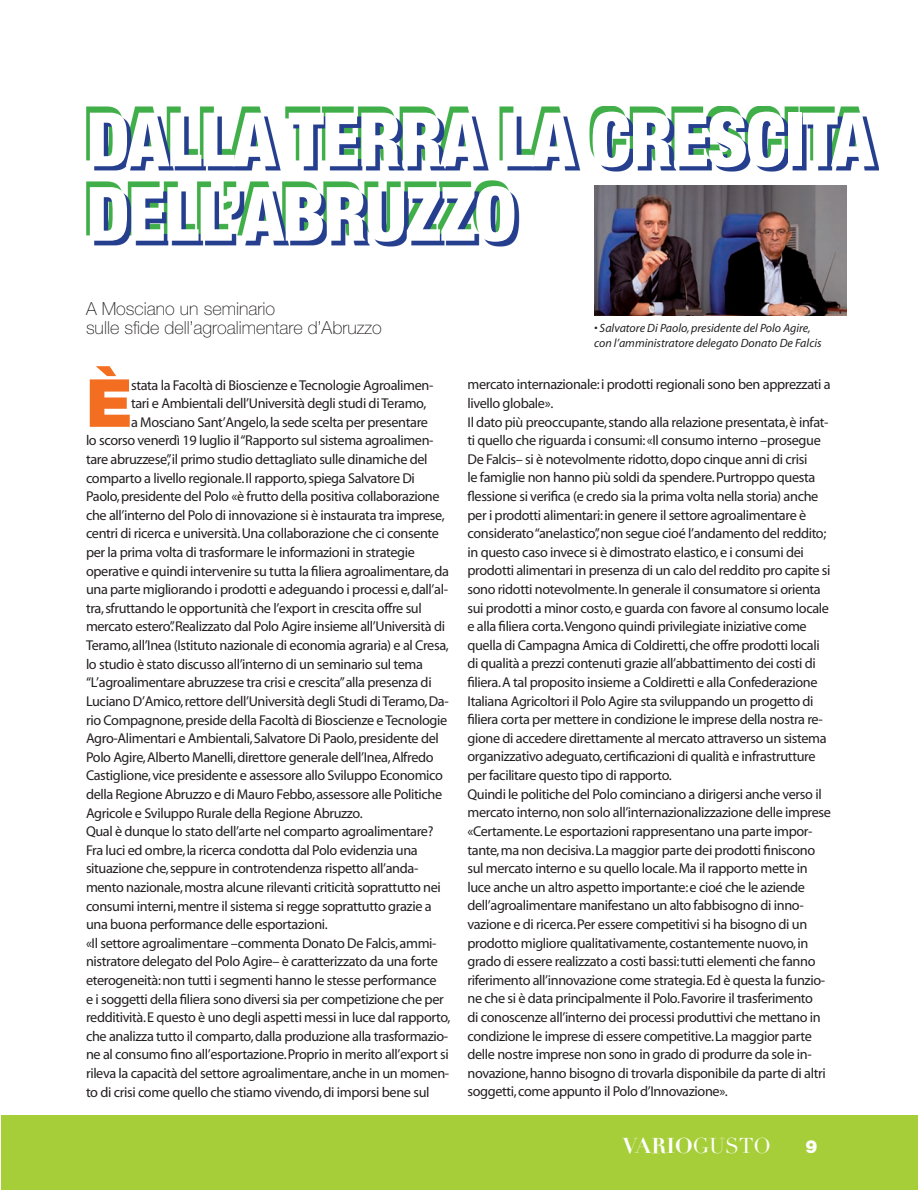
<style>
.page{position:relative;width:918px;height:1190px;background:#fff}
.page>*{position:absolute;margin:0;border:0;box-sizing:border-box;transform-origin:0 0}
.t1{font:900 condensed 75px/74.4px "Helvetica Neue";letter-spacing:-.02em;color:#fff}
.t2{font:900 66.3px "Helvetica Neue";color:#f36e21}
.t3{font:700 21px "Didot";color:#fff}
.t4{font:100 18px/18.6px "Helvetica Neue";color:#231f20}
.t5{font:900 18px "Helvetica Neue";color:#fff}
.t6{font:14.25px/18.6px "Myriad";letter-spacing:-.025em;color:#231f20}
.t7{font:italic 12px/15px "Myriad";color:#231f20}
.s1{font-weight:400}
</style>
<div class="page">
<div style="left:1px;top:1115px;width:917px;height:74px;background:#a6ce39"></div>
<svg style="left:87px;top:106px;width:774px;height:130px;fill:#40ae49"></svg>
<svg style="left:94px;top:116px;width:785px;height:130px"></svg>
<img style="left:594px;top:185px;width:252px;height:131px">
<h1 class="t1" style="left:86px;top:101px;width:788px">DALLA TERRA LA CRESCITA<br>DELL’ABRUZZO</h1>
<p class="t4" style="left:86px;top:299px;width:297px">A Mosciano un seminario<br>sulle sfide dell’agroalimentare d’Abruzzo</p>
<h2 class="t2" style="left:86px;top:363px;width:48px">È</h2>
<p class="t6" style="left:131px;top:376px;width:304px">stata la Facoltà di Bioscienze e Tecnologie Agroalimen-</p>
<p class="t6" style="left:131px;top:395px;width:297px">tari e Ambientali dell’Università degli studi di Teramo,</p>
<p class="t6" style="left:131px;top:413px;width:298px">a Mosciano Sant’Angelo, la sede scelta per presentare</p>
<p class="t6" style="left:86px;top:432px;width:349px">lo scorso venerdì 19 luglio il “Rapporto sul sistema agroalimen-</p>
<p class="t6" style="left:86px;top:450px;width:343px">tare abruzzese”, il primo studio dettagliato sulle dinamiche del</p>
<p class="t6" style="left:86px;top:469px;width:330px">comparto a livello regionale. Il rapporto, spiega Salvatore Di</p>
<p class="t6" style="left:86px;top:488px;width:355px">Paolo, presidente del Polo «è frutto della positiva collaborazione</p>
<p class="t6" style="left:86px;top:506px;width:360px">che all’interno del Polo di innovazione si è instaurata tra imprese,</p>
<p class="t6" style="left:86px;top:525px;width:354px">centri di ricerca e università. Una collaborazione che ci consente</p>
<p class="t6" style="left:86px;top:543px;width:330px">per la prima volta di trasformare le informazioni in strategie</p>
<p class="t6" style="left:86px;top:562px;width:364px">operative e quindi intervenire su tutta la filiera agroalimentare, da</p>
<p class="t6" style="left:86px;top:581px;width:363px">una parte migliorando i prodotti e adeguando i processi e, dall’al-</p>
<p class="t6" style="left:86px;top:599px;width:337px">tra, sfruttando le opportunità che l’export in crescita offre sul</p>
<p class="t6" style="left:86px;top:618px;width:361px">mercato estero”. Realizzato dal Polo Agire insieme all’Università di</p>
<p class="t6" style="left:86px;top:636px;width:364px">Teramo, all’Inea (Istituto nazionale di economia agraria) e al Cresa,</p>
<p class="t6" style="left:86px;top:655px;width:338px">lo studio è stato discusso all’interno di un seminario sul tema</p>
<p class="t6" style="left:86px;top:673px;width:347px">“L’agroalimentare abruzzese tra crisi e crescita” alla presenza di</p>
<p class="t6" style="left:86px;top:692px;width:364px">Luciano D’Amico, rettore dell’Università degli Studi di Teramo, Da-</p>
<p class="t6" style="left:86px;top:711px;width:363px">rio Compagnone, preside della Facoltà di Bioscienze e Tecnologie</p>
<p class="t6" style="left:86px;top:729px;width:354px">Agro-Alimentari e Ambientali, Salvatore Di Paolo, presidente del</p>
<p class="t6" style="left:86px;top:748px;width:349px">Polo Agire, Alberto Manelli, direttore generale dell’Inea, Alfredo</p>
<p class="t6" style="left:86px;top:766px;width:358px">Castiglione, vice presidente e assessore allo Sviluppo Economico</p>
<p class="t6" style="left:86px;top:785px;width:358px">della Regione Abruzzo e di Mauro Febbo, assessore alle Politiche</p>
<p class="t6" style="left:86px;top:804px;width:278px">Agricole e Sviluppo Rurale della Regione Abruzzo.</p>
<p class="t6" style="left:86px;top:822px;width:349px">Qual è dunque lo stato dell’arte nel comparto agroalimentare?</p>
<p class="t6" style="left:86px;top:841px;width:333px">Fra luci ed ombre, la ricerca condotta dal Polo evidenzia una</p>
<p class="t6" style="left:86px;top:859px;width:334px">situazione che, seppure in controtendenza rispetto all’anda-</p>
<p class="t6" style="left:86px;top:878px;width:356px">mento nazionale, mostra alcune rilevanti criticità soprattutto nei</p>
<p class="t6" style="left:86px;top:897px;width:347px">consumi interni, mentre il sistema si regge soprattutto grazie a</p>
<p class="t6" style="left:86px;top:915px;width:243px">una buona performance delle esportazioni.</p>
<p class="t6" style="left:86px;top:934px;width:352px">«Il settore agroalimentare –commenta Donato De Falcis, ammi-</p>
<p class="t6" style="left:86px;top:952px;width:353px">nistratore delegato del Polo Agire– è caratterizzato da una forte</p>
<p class="t6" style="left:86px;top:971px;width:352px">eterogeneità: non tutti i segmenti hanno le stesse performance</p>
<p class="t6" style="left:86px;top:990px;width:359px">e i soggetti della filiera sono diversi sia per competizione che per</p>
<p class="t6" style="left:86px;top:1008px;width:366px">redditività. E questo è uno degli aspetti messi in luce dal rapporto,</p>
<p class="t6" style="left:86px;top:1027px;width:364px">che analizza tutto il comparto, dalla produzione alla trasformazio-</p>
<p class="t6" style="left:86px;top:1045px;width:364px">ne al consumo fino all’esportazione. Proprio in merito all’export si</p>
<p class="t6" style="left:86px;top:1064px;width:365px">rileva la capacità del settore agroalimentare, anche in un momen-</p>
<p class="t6" style="left:86px;top:1083px;width:345px">to di crisi come quello che stiamo vivendo, di imporsi bene sul</p>
<p class="t7" style="left:594px;top:321px;width:229px">• Salvatore Di Paolo, presidente del Polo Agire, con l’amministratore delegato Donato De Falcis</p>
<p class="t6" style="left:467px;top:376px;width:365px">mercato internazionale: i prodotti regionali sono ben apprezzati a livello globale».<br>Il dato più preoccupante, stando alla relazione presentata, è infat&shy;ti quello che riguarda i consumi: «Il consumo interno –prosegue De Falcis– si è notevolmente ridotto, dopo cinque anni di crisi<br>le famiglie non hanno più soldi da spendere. Purtroppo questa flessione si verifica (e credo sia la prima volta nella storia) anche per i prodotti alimentari: in genere il settore agroalimentare è considerato “anelastico”, non segue cioé l’andamento del reddito; in questo caso invece si è dimostrato elastico, e i consumi dei prodotti alimentari in presenza di un calo del reddito pro capite si sono ridotti notevolmente. In generale il consumatore si orienta sui prodotti a minor costo, e guarda con favore al consumo locale e alla filiera corta.Vengono quindi privilegiate iniziative come quella di Campagna Amica di Coldiretti, che offre prodotti locali di qualità a prezzi contenuti grazie all’abbattimento dei costi di filiera. A tal proposito insieme a Coldiretti e alla Confederazione Italiana Agricoltori il Polo Agire sta sviluppando un progetto di filiera corta per mettere in condizione le imprese della nostra re&shy;gione di accedere direttamente al mercato attraverso un sistema organizzativo adeguato, certificazioni di qualità e infrastrutture per facilitare questo tipo di rapporto.<br>Quindi le politiche del Polo cominciano a dirigersi anche verso il mercato interno, non solo all’internazionalizzazione delle imprese «Certamente. Le esportazioni rappresentano una parte impor&shy;tante, ma non decisiva. La maggior parte dei prodotti finiscono sul mercato interno e su quello locale. Ma il rapporto mette in luce anche un altro aspetto importante: e cioé che le aziende dell’agroalimentare manifestano un alto fabbisogno di inno&shy;vazione e di ricerca. Per essere competitivi si ha bisogno di un prodotto migliore qualitativamente, costantemente nuovo, in grado di essere realizzato a costi bassi: tutti elementi che fanno riferimento all’innovazione come strategia. Ed è questa la funzio&shy;ne che si è data principalmente il Polo. Favorire il trasferimento<br>di conoscenze all’interno dei processi produttivi che mettano in condizione le imprese di essere competitive. La maggior parte delle nostre imprese non sono in grado di produrre da sole in&shy;novazione, hanno bisogno di trovarla disponibile da parte di altri soggetti, come appunto il Polo d’Innovazione».</p>
<h3 class="t3" style="left:622px;top:1132px;width:150px">VARIO<span class="s1">GUSTO</span></h3>
<p class="t5" style="left:805px;top:1135px;width:14px">9</p>
</div>
